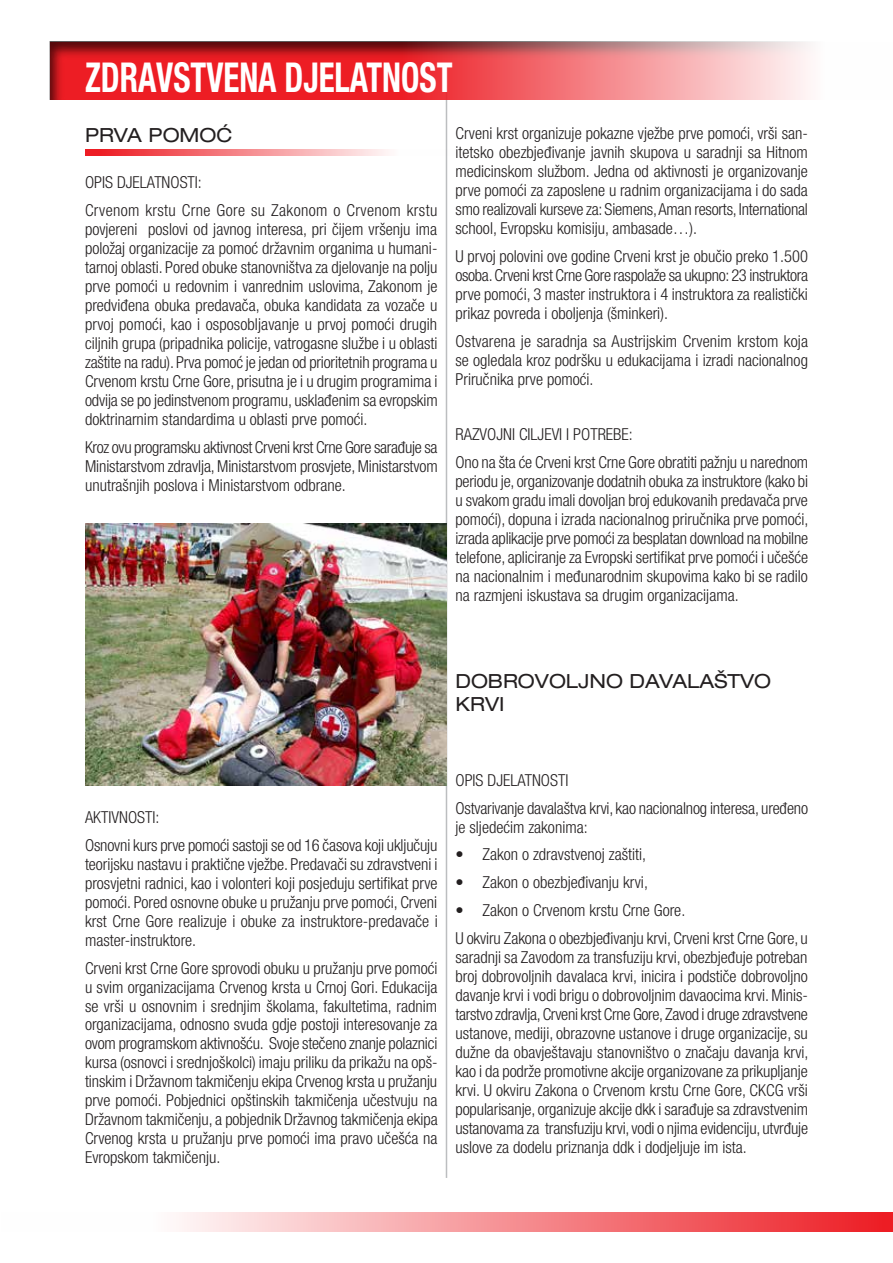
<style>
.page{position:relative;width:893px;height:1263px;background:#fff}
.page>*{position:absolute;margin:0;border:0;box-sizing:border-box;transform-origin:0 0}
.t1{font:700 condensed 41.25px "Helvetica Neue LT Pro";color:#fff;scale:.8 1}
.t2{font:expanded 19.5px "Helvetica Neue LT Pro";color:#231f20}
.t3{font:300 condensed 16.5px/18.9px "Helvetica Neue LT Pro";color:#231f20;text-align:justify}
.t4{font:300 condensed 16.5px/27.9px "Helvetica Neue LT Pro";letter-spacing:.02em;color:#231f20}
</style>
<div class="page">
<hr style="left:446px;top:85px;width:1px;height:1093px;background:#bcbec0">
<div style="left:1px;top:1212px;width:892px;height:19px;background:linear-gradient(to right,#fff,#ed2128)"></div>
<div style="left:45px;top:37px;width:848px;height:64px;background:#231f20;opacity:.75"></div>
<img style="left:85px;top:523px;width:362px;height:262px">
<svg style="left:85px;top:150px;width:363px;height:6px"></svg>
<h1 class="t1" style="left:85px;top:52px;width:67px">ZDRAVSTVENA</h1>
<h1 class="t1" style="left:285px;top:52px;width:105px">DJELATNOST</h1>
<p class="t2" style="left:85px;top:123px;width:29px">PRVA</p>
<p class="t2" style="left:149px;top:123px;width:85px">POMOĆ</p>
<p class="t4" style="left:85px;top:169px;width:354px">OPIS DJELATNOSTI:<br>Crvenom krstu Crne Gore su Zakonom o Crvenom krstu</p>
<p class="t3" style="left:85px;top:220px;width:354px">povjereni poslovi od javnog interesa, pri čijem vršenju ima položaj organizacije za pomoć državnim organima u humani&shy;tarnoj oblasti. Pored obuke stanovništva za djelovanje na polju prve pomoći u redovnim i vanrednim uslovima, Zakonom je predviđena obuka predavača, obuka kandidata za vozače u prvoj pomoći, kao i osposobljavanje u prvoj pomoći drugih ciljnih grupa (pripadnika policije, vatrogasne službe i u oblasti zaštite na radu). Prva pomoć je jedan od prioritetnih programa u Crvenom krstu Crne Gore, prisutna je i u drugim programima i odvija se po jedinstvenom programu, usklađenim sa evropskim doktrinarnim standardima u oblasti prve pomoći.</p>
<p class="t3" style="left:85px;top:438px;width:354px">Kroz ovu programsku aktivnost Crveni krst Crne Gore sarađuje sa Ministarstvom zdravlja, Ministarstvom prosvjete, Ministarstvom unutrašnjih poslova i Ministarstvom odbrane.</p>
<p class="t3" style="left:455px;top:124px;width:354px">Crveni krst organizuje pokazne vježbe prve pomoći, vrši san&shy;itetsko obezbjeđivanje javnih skupova u saradnji sa Hitnom medicinskom službom. Jedna od aktivnosti je organizovanje prve pomoći za zaposlene u radnim organizacijama i do sada smo realizovali kurseve za: Siemens, Aman resorts, International school, Evropsku komisiju, ambasade…).</p>
<p class="t3" style="left:455px;top:247px;width:354px">U prvoj polovini ove godine Crveni krst je obučio preko 1.500 osoba. Crveni krst Crne Gore raspolaže sa ukupno: 23 instruktora prve pomoći, 3 master instruktora i 4 instruktora za realistički prikaz povreda i oboljenja (šminkeri).</p>
<p class="t3" style="left:455px;top:332px;width:354px">Ostvarena je saradnja sa Austrijskim Crvenim krstom koja se ogledala kroz podršku u edukacijama i izradi nacionalnog Priručnika prve pomoći.</p>
<p class="t3" style="left:455px;top:420px;width:354px;line-height:27.9px">RAZVOJNI CILJEVI I POTREBE:<br>Ono na šta će Crveni krst Crne Gore obratiti pažnju u narednom</p>
<p class="t3" style="left:455px;top:471px;width:355px">periodu je, organizovanje dodatnih obuka za instruktore (kako bi u svakom gradu imali dovoljan broj edukovanih predavača prve pomoći), dopuna i izrada nacionalnog priručnika prve pomoći, izrada aplikacije prve pomoći za besplatan download na mobilne telefone, apliciranje za Evropski sertifikat prve pomoći i učešće na nacionalnim i međunarodnim skupovima kako bi se radilo na razmjeni iskustava sa drugim organizacijama.</p>
<p class="t2" style="left:455px;top:670px;width:17px">DOBROVOLJNO</p>
<p class="t2" style="left:629px;top:670px;width:15px">DAVALA</p>
<p class="t2" style="left:714px;top:670px;width:29px">ŠTVO</p>
<p class="t2" style="left:455px;top:692px;width:13px">KRVI</p>
<p class="t3" style="left:85px;top:803px;width:354px;line-height:27.9px">AKTIVNOSTI:<br>Osnovni kurs prve pomoći sastoji se od 16 časova koji uključuju</p>
<p class="t3" style="left:85px;top:854px;width:354px">teorijsku nastavu i praktične vježbe. Predavači su zdravstveni i prosvjetni radnici, kao i volonteri koji posjeduju sertifikat prve pomoći. Pored osnovne obuke u pružanju prve pomoći, Crveni krst Crne Gore realizuje i obuke za instruktore-predavače i master-instruktore.</p>
<p class="t3" style="left:85px;top:958px;width:354px">Crveni krst Crne Gore sprovodi obuku u pružanju prve pomoći u svim organizacijama Crvenog krsta u Crnoj Gori. Edukacija se vrši u osnovnim i srednjim školama, fakultetima, radnim organizacijama, odnosno svuda gdje postoji interesovanje za ovom programskom aktivnošću. Svoje stečeno znanje polaznici kursa (osnovci i srednjoškolci) imaju priliku da prikažu na opš&shy;tinskim i Državnom takmičenju ekipa Crvenog krsta u pružanju prve pomoći. Pobjednici opštinskih takmičenja učestvuju na Državnom takmičenju, a pobjednik Državnog takmičenja ekipa Crvenog krsta u pružanju prve pomoći ima pravo učešća na Evropskom takmičenju.</p>
<p class="t3" style="left:455px;top:766px;width:354px;line-height:27.9px">OPIS DJELATNOSTI<br>Ostvarivanje davalaštva krvi, kao nacionalnog interesa, uređeno</p>
<p class="t3" style="left:455px;top:817px;width:134px">je sljedećim zakonima:</p>
<p class="t3" style="left:455px;top:845px;width:192px">• Zakon o zdravstvenoj zaštiti,</p>
<p class="t3" style="left:455px;top:873px;width:194px">• Zakon o obezbjeđivanju krvi,</p>
<p class="t3" style="left:455px;top:896px;width:354px;line-height:27.9px">• Zakon o Crvenom krstu Crne Gore.<br>U okviru Zakona o obezbjeđivanju krvi, Crveni krst Crne Gore, u</p>
<p class="t3" style="left:455px;top:948px;width:355px">saradnji sa Zavodom za transfuziju krvi, obezbjeđuje potreban broj dobrovoljnih davalaca krvi, inicira i podstiče dobrovoljno davanje krvi i vodi brigu o dobrovoljnim davaocima krvi. Minis&shy;tarstvo zdravlja, Crveni krst Crne Gore, Zavod i druge zdravstvene ustanove, mediji, obrazovne ustanove i druge organizacije, su dužne da obavještavaju stanovništvo o značaju davanja krvi, kao i da podrže promotivne akcije organizovane za prikupljanje krvi. U okviru Zakona o Crvenom krstu Crne Gore, CKCG vrši popularisanje, organizuje akcije dkk i sarađuje sa zdravstvenim ustanovama za transfuziju krvi, vodi o njima evidenciju, utvrđuje uslove za dodelu priznanja ddk i dodjeljuje im ista.</p>
</div>
